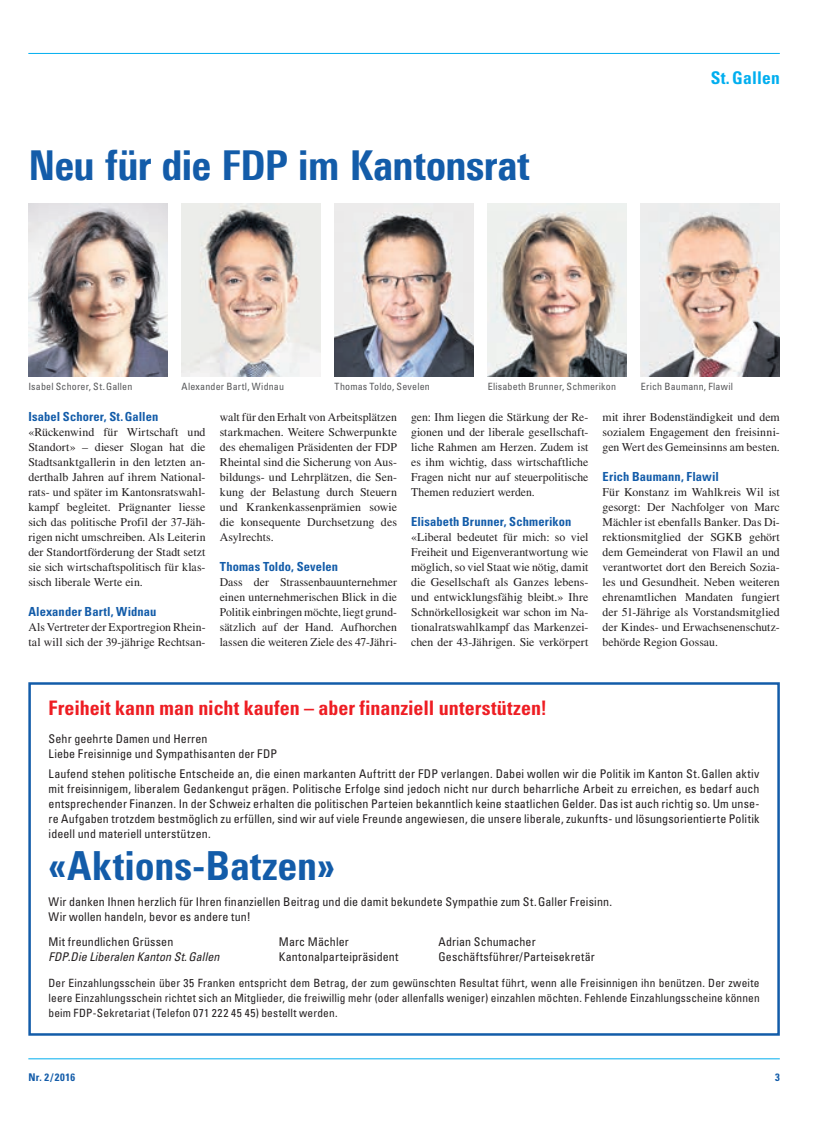
<style>
.page{position:relative;width:833px;height:1134px;background:#fff}
.page>*{position:absolute;margin:0;border:0;box-sizing:border-box;transform-origin:0 0}
.t1{font:800 41.25px "Linotype Univers 720 Cn";letter-spacing:-.01em;color:#135ca9}
.t2{font:700 condensed 40px "Univers LT Std";letter-spacing:-.005em;color:#135ca9}
.t3{font:700 condensed 20px "Univers LT Std";letter-spacing:-.005em;color:#ee1d23}
.t4{font:700 condensed 17.5px "Univers LT Std";letter-spacing:.01em;color:#00aeef}
.t5{font:700 condensed 12.5px "Univers LT Std";letter-spacing:.01em;color:#135ca9}
.t6{font:condensed 12px/15px "Univers LT Std";letter-spacing:.01em;color:#231f20}
.t7{font:italic condensed 12px "Univers LT Std";letter-spacing:.005em;color:#231f20}
.t8{font:11.88px/15px "Times LT Std";letter-spacing:.005em;color:#231f20;text-align:justify}
.t9{font:condensed 11.38px/15px "Univers LT Std";letter-spacing:.02em;color:#231f20;text-align:justify}
.t10{font:700 condensed 10.62px "Univers LT Std";letter-spacing:.05em;color:#135ca9}
.t11{font:condensed 10px "Univers LT Std";letter-spacing:.02em;color:#57585a}
</style>
<div class="page">
<hr style="left:28px;top:53px;width:752px;height:1px;background:#00aeef">
<hr style="left:28px;top:1058px;width:752px;height:1px;background:#00aeef">
<div style="left:28px;top:682px;width:752px;height:354px;border:2px solid #135ca9"></div>
<img style="left:28px;top:204px;width:139px;height:173px">
<img style="left:181px;top:204px;width:139px;height:173px">
<img style="left:334px;top:204px;width:139px;height:173px">
<img style="left:488px;top:204px;width:138px;height:173px">
<img style="left:641px;top:204px;width:139px;height:173px">
<h1 class="t1" style="left:28px;top:141px;width:503px">Neu für die FDP im Kantonsrat</h1>
<h3 class="t4" style="left:711px;top:67px;width:70px">St.Gallen</h3>
<p class="t11" style="left:28px;top:380px;width:106px">Isabel Schorer, St.Gallen</p>
<p class="t11" style="left:181px;top:380px;width:104px">Alexander Bartl, Widnau</p>
<p class="t11" style="left:334px;top:380px;width:97px">Thomas Toldo, Sevelen</p>
<p class="t11" style="left:488px;top:380px;width:130px">Elisabeth Brunner, Schmerikon</p>
<p class="t11" style="left:641px;top:380px;width:94px">Erich Baumann, Flawil</p>
<p class="t5" style="left:28px;top:408px;width:131px">Isabel Schorer, St.Gallen</p>
<p class="t8" style="left:28px;top:424px;width:179px">«Rückenwind für Wirtschaft und Standort» – dieser Slogan hat die Stadtsanktgallerin in den letzten an&shy;derthalb Jahren auf ihrem National&shy;rats- und später im Kantonsratswahl&shy;kampf begleitet. Prägnanter liesse sich das politische Profil der 37-Jäh&shy;rigen nicht umschreiben. Als Leiterin der Standortförderung der Stadt setzt sie sich wirtschaftspolitisch für klas&shy;sisch liberale Werte ein.</p>
<p class="t5" style="left:28px;top:603px;width:130px">Alexander Bartl, Widnau</p>
<p class="t8" style="left:28px;top:619px;width:179px">Als Vertreter der Exportregion Rhein&shy;tal will sich der 39-jährige Rechtsan-</p>
<p class="t8" style="left:220px;top:409px;width:179px">walt für den Erhalt von Arbeitsplätzen starkmachen. Weitere Schwerpunkte des ehemaligen Präsidenten der FDP Rheintal sind die Sicherung von Aus&shy;bildungs- und Lehrplätzen, die Sen&shy;kung der Belastung durch Steuern und Krankenkassenprämien sowie die konsequente Durchsetzung des Asylrechts.</p>
<p class="t5" style="left:220px;top:558px;width:120px">Thomas Toldo, Sevelen</p>
<p class="t8" style="left:220px;top:574px;width:179px">Dass der Strassenbauunternehmer einen unternehmerischen Blick in die Politik einbringen möchte, liegt grund&shy;sätzlich auf der Hand. Aufhorchen lassen die weiteren Ziele des 47-Jähri-</p>
<p class="t8" style="left:411px;top:409px;width:179px">gen: Ihm liegen die Stärkung der Re&shy;gionen und der liberale gesellschaft&shy;liche Rahmen am Herzen. Zudem ist es ihm wichtig, dass wirtschaftliche Fragen nicht nur auf steuerpolitische Themen reduziert werden.</p>
<p class="t5" style="left:411px;top:513px;width:162px">Elisabeth Brunner, Schmerikon</p>
<p class="t8" style="left:411px;top:529px;width:179px">«Liberal bedeutet für mich: so viel Freiheit und Eigenverantwortung wie möglich, so viel Staat wie nötig, damit die Gesellschaft als Ganzes lebens&shy;und entwicklungsfähig bleibt.» Ihre Schnörkellosigkeit war schon im Na&shy;tionalratswahlkampf das Markenzei&shy;chen der 43-Jährigen. Sie verkörpert</p>
<p class="t8" style="left:602px;top:409px;width:179px">mit ihrer Bodenständigkeit und dem sozialem Engagement den freisinni&shy;gen Wert des Gemeinsinns am besten.</p>
<p class="t5" style="left:602px;top:468px;width:118px">Erich Baumann, Flawil</p>
<p class="t8" style="left:602px;top:484px;width:179px">Für Konstanz im Wahlkreis Wil ist gesorgt: Der Nachfolger von Marc Mächler ist ebenfalls Banker. Das Di&shy;rektionsmitglied der SGKB gehört dem Gemeinderat von Flawil an und verantwortet dort den Bereich Sozia&shy;les und Gesundheit. Neben weiteren ehrenamtlichen Mandaten fungiert der 51-Jährige als Vorstandsmitglied der Kindes- und Erwachsenenschutz&shy;behörde Region Gossau.</p>
<h3 class="t3" style="left:49px;top:696px;width:500px">Freiheit kann man nicht kaufen – aber finanziell unterstützen!</h3>
<p class="t6" style="left:49px;top:731px;width:230px">Sehr geehrte Damen und Herren<br>Liebe Freisinnige und Sympathisanten der FDP</p>
<p class="t6" style="left:49px;top:766px;width:712px;text-align:justify">Laufend stehen politische Entscheide an, die einen markanten Auftritt der FDP verlangen. Dabei wollen wir die Politik im Kanton St.Gallen aktiv mit freisinnigem, liberalem Gedankengut prägen. Politische Erfolge sind jedoch nicht nur durch beharrliche Arbeit zu erreichen, es bedarf auch entsprechender Finanzen. In der Schweiz erhalten die politischen Parteien bekanntlich keine staatlichen Gelder. Das ist auch richtig so. Um unse&shy;re Aufgaben trotzdem bestmöglich zu erfüllen, sind wir auf viele Freunde angewiesen, die unsere liberale, zukunfts- und lösungsorientierte Politik ideell und materiell unterstützen.</p>
<h2 class="t2" style="left:49px;top:841px;width:288px">«Aktions-Batzen»</h2>
<p class="t6" style="left:49px;top:894px;width:565px">Wir danken Ihnen herzlich für Ihren finanziellen Beitrag und die damit bekundete Sympathie zum St.Galler Freisinn.<br>Wir wollen handeln, bevor es andere tun!</p>
<p class="t6" style="left:49px;top:934px;width:126px">Mit freundlichen Grüssen</p>
<p class="t6" style="left:279px;top:934px;width:71px">Marc Mächler</p>
<p class="t6" style="left:438px;top:934px;width:99px">Adrian Schumacher</p>
<p class="t7" style="left:49px;top:949px;width:172px">FDP.Die Liberalen Kanton St.Gallen</p>
<p class="t6" style="left:279px;top:949px;width:121px">Kantonalparteipräsident</p>
<p class="t6" style="left:438px;top:949px;width:158px">Geschäftsführer/Parteisekretär</p>
<p class="t9" style="left:49px;top:975px;width:712px">Der Einzahlungsschein über 35 Franken entspricht dem Betrag, der zum gewünschten Resultat führt, wenn alle Freisinnigen ihn benützen. Der zweite leere Einzahlungsschein richtet sich an Mitglieder, die freiwillig mehr (oder allenfalls weniger) einzahlen möchten. Fehlende Einzahlungsscheine können beim FDP-Sekretariat (Telefon 071 222 45 45) bestellt werden.</p>
<p class="t10" style="left:28px;top:1070px;width:48px">Nr. 2/2016</p>
<p class="t10" style="left:775px;top:1070px;width:6px">3</p>
</div>
